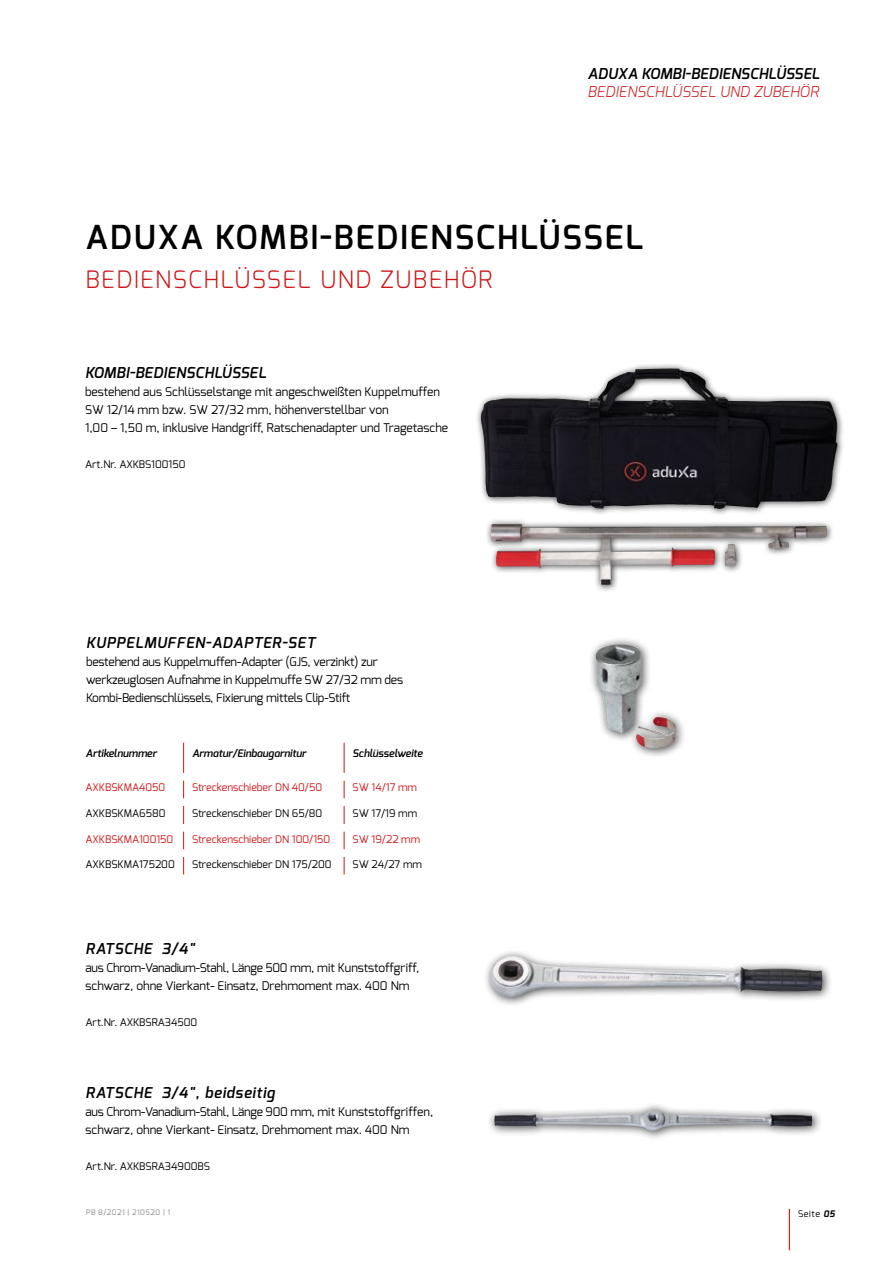
<style>
.page{position:relative;width:893px;height:1263px;background:#fff}
.page>*{position:absolute;margin:0;border:0;box-sizing:border-box;transform-origin:0 0}
.t1{font:600 33px "Exo";letter-spacing:.06em;color:#000}
.t2{font:300 24px "Exo";letter-spacing:.06em;color:#cd1719}
.t3{font:italic 600 15px "Exo";letter-spacing:.05em;color:#000}
.t4{font:italic 600 15px "Exo";letter-spacing:.02em;color:#000}
.t5{font:italic 300 15px "Exo";letter-spacing:.01em;color:#cd1719}
.t6{font:12px/18px "Exo";letter-spacing:-.015em;color:#000}
.t7{font:10.5px "Exo";color:#000}
.t8{font:10.5px "Exo";color:#cd1719}
.t9{font:italic 600 10.5px "Exo";color:#000}
.t10{font:9px "Exo";letter-spacing:.06em;color:#000}
.t11{font:7.5px "Exo";letter-spacing:.06em;color:#878787}
.s1{font-weight:700;font-style:italic}
</style>
<div class="page">
<hr style="left:789px;top:1209px;width:1px;height:41px;background:#cd1719">
<div style="left:475px;top:362px;width:370px;height:231px;background:#000;opacity:.75"></div>
<img style="left:616px;top:368px;width:60px;height:9px">
<div style="left:588px;top:636px;width:98px;height:123px;background:#000;opacity:.75"></div>
<img style="left:596px;top:644px;width:23px;height:9px">
<hr style="left:183px;top:743px;width:1px;height:30px;background:#cd1719">
<hr style="left:344px;top:743px;width:1px;height:30px;background:#cd1719">
<svg style="left:183px;top:780px;width:1px;height:18px"></svg>
<svg style="left:344px;top:780px;width:1px;height:18px"></svg>
<svg style="left:183px;top:806px;width:1px;height:18px"></svg>
<svg style="left:344px;top:806px;width:1px;height:18px"></svg>
<svg style="left:183px;top:831px;width:1px;height:18px"></svg>
<svg style="left:344px;top:831px;width:1px;height:18px"></svg>
<svg style="left:183px;top:857px;width:1px;height:17px"></svg>
<svg style="left:344px;top:857px;width:1px;height:17px"></svg>
<div style="left:482px;top:949px;width:350px;height:58px;background:#000;opacity:.75"></div>
<img style="left:490px;top:956px;width:247px;height:41px">
<div style="left:487px;top:1102px;width:336px;height:39px;background:#000;opacity:.75"></div>
<img style="left:494px;top:1109px;width:319px;height:22px">
<p class="t4" style="left:587px;top:64px;width:234px">ADUXA KOMBI-BEDIENSCHLÜSSEL</p>
<p class="t5" style="left:587px;top:82px;width:233px">BEDIENSCHLÜSSEL UND ZUBEHÖR</p>
<h1 class="t1" style="left:85px;top:215px;width:559px">ADUXA KOMBI-BEDIENSCHLÜSSEL</h1>
<h2 class="t2" style="left:85px;top:264px;width:409px">BEDIENSCHLÜSSEL UND ZUBEHÖR</h2>
<p class="t4" style="left:85px;top:363px;width:182px">KOMBI-BEDIENSCHLÜSSEL</p>
<p class="t6" style="left:85px;top:383px;width:365px">bestehend aus Schlüsselstange mit angeschweißten Kuppelmuffen<br>SW 12/14 mm bzw. SW 27/32 mm, höhenverstellbar von<br>1,00 – 1,50 m, inklusive Handgriff, Ratschenadapter und Tragetasche</p>
<p class="t7" style="left:85px;top:457px;width:102px">Art.Nr. AXKBS100150</p>
<p class="t3" style="left:86px;top:633px;width:231px">KUPPELMUFFEN-ADAPTER-SET</p>
<p class="t6" style="left:86px;top:653px;width:319px">bestehend aus Kuppelmuffen-Adapter (GJS, verzinkt) zur werkzeuglosen Aufnahme in Kuppelmuffe SW 27/32 mm des<br>Kombi-Bedienschlüssels, Fixierung mittels Clip-Stift</p>
<p class="t9" style="left:86px;top:747px;width:73px">Artikelnummer</p>
<p class="t9" style="left:192px;top:747px;width:116px">Armatur/Einbaugarnitur</p>
<p class="t9" style="left:353px;top:747px;width:72px">Schlüsselweite</p>
<p class="t8" style="left:86px;top:781px;width:81px">AXKBSKMA4050</p>
<p class="t8" style="left:192px;top:781px;width:132px">Streckenschieber DN 40/50</p>
<p class="t8" style="left:353px;top:781px;width:66px">SW 14/17 mm</p>
<p class="t7" style="left:86px;top:806px;width:81px">AXKBSKMA6580</p>
<p class="t7" style="left:192px;top:806px;width:132px">Streckenschieber DN 65/80</p>
<p class="t7" style="left:353px;top:806px;width:66px">SW 17/19 mm</p>
<p class="t8" style="left:86px;top:832px;width:89px">AXKBSKMA100150</p>
<p class="t8" style="left:192px;top:832px;width:140px">Streckenschieber DN 100/150</p>
<p class="t8" style="left:353px;top:832px;width:69px">SW 19/22 mm</p>
<p class="t7" style="left:86px;top:857px;width:91px">AXKBSKMA175200</p>
<p class="t7" style="left:192px;top:857px;width:141px">Streckenschieber DN 175/200</p>
<p class="t7" style="left:353px;top:857px;width:71px">SW 24/27 mm</p>
<p class="t3" style="left:85px;top:939px;width:111px">RATSCHE 3/4"</p>
<p class="t6" style="left:85px;top:959px;width:335px">aus Chrom-Vanadium-Stahl, Länge 500 mm, mit Kunststoffgriff, schwarz, ohne Vierkant- Einsatz, Drehmoment max. 400 Nm</p>
<p class="t7" style="left:85px;top:1015px;width:113px">Art.Nr. AXKBSRA34500</p>
<p class="t3" style="left:85px;top:1083px;width:191px">RATSCHE 3/4", beidseitig</p>
<p class="t6" style="left:85px;top:1103px;width:349px">aus Chrom-Vanadium-Stahl, Länge 900 mm, mit Kunststoffgriffen, schwarz, ohne Vierkant- Einsatz, Drehmoment max. 400 Nm</p>
<p class="t7" style="left:85px;top:1159px;width:126px">Art.Nr. AXKBSRA34900BS</p>
<p class="t11" style="left:86px;top:1208px;width:86px">PB 8/2021 | 210520 | 1</p>
<p class="t10" style="left:798px;top:1208px;width:38px">Seite <span class="s1">05</span></p>
</div>
